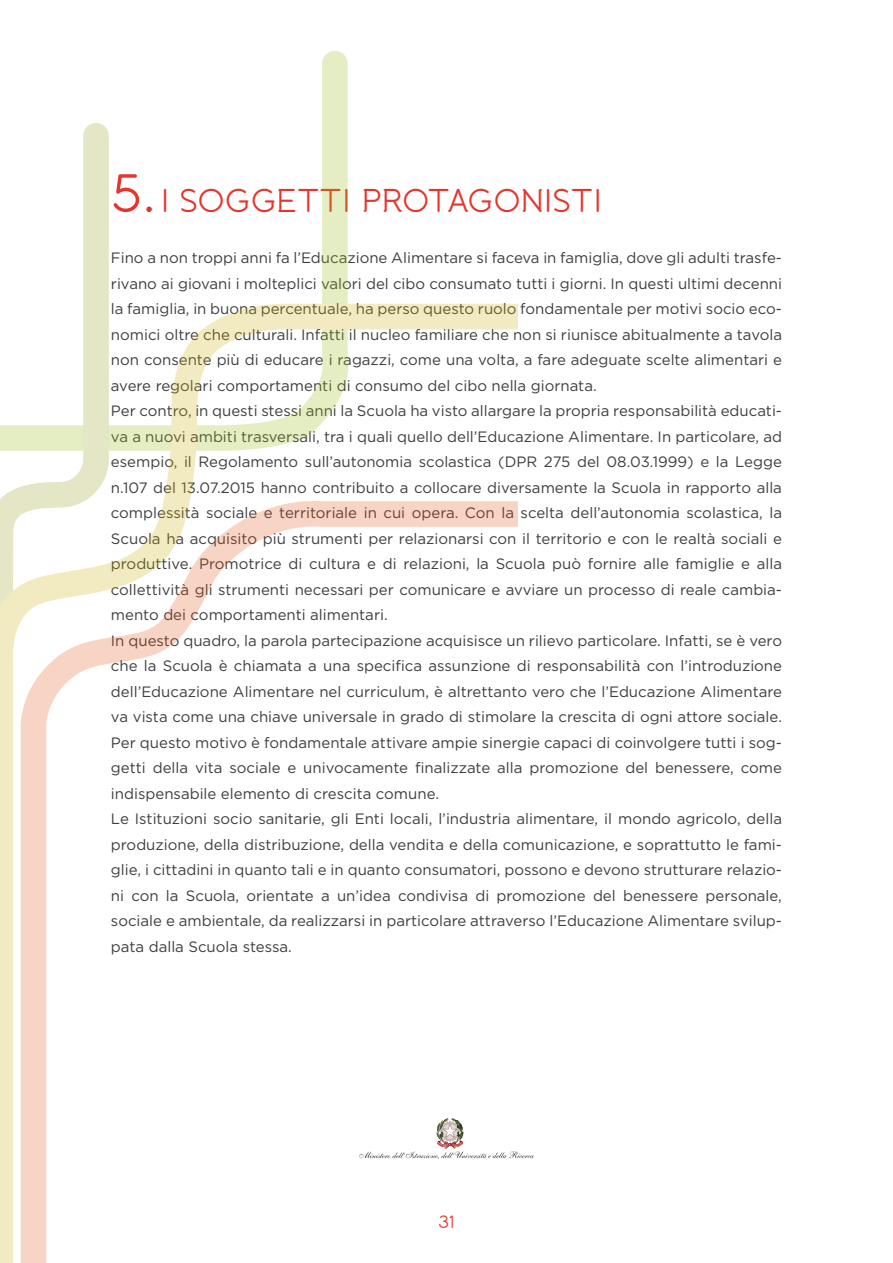
<style>
.page{position:relative;width:893px;height:1263px;background:#fff}
.page>*{position:absolute;margin:0;border:0;box-sizing:border-box;transform-origin:0 0}
.t1{font:33px "Banda";letter-spacing:-.02em;color:#e5352d}
.t2{font:18px "Banda";color:#e5352d}
.t3{font:15px/25.5px "Gotham";color:#3e3d40}
.s1{font-size:54px}
</style>
<div class="page">
<svg style="left:517px;top:1152px;width:17px;height:7px"></svg>
<svg style="left:279px;top:51px;width:71px;height:253px"></svg>
<svg style="left:83px;top:123px;width:26px;height:181px;background:#e4e6c7"></svg>
<svg style="left:0;top:304px;width:517px;height:959px"></svg>
<h1 class="t1" style="left:111px;top:180px;width:493px"><span class="s1">5.</span>I SOGGETTI PROTAGONISTI</h1>
<p class="t3" style="left:111px;top:245px;width:673px">Fino a non troppi anni fa l’Educazione Alimentare si faceva in famiglia, dove gli adulti trasfe&shy;rivano ai giovani i molteplici valori del cibo consumato tutti i giorni. In questi ultimi decenni la famiglia, in buona percentuale, ha perso questo ruolo fondamentale per motivi socio eco&shy;nomici oltre che culturali. Infatti il nucleo familiare che non si riunisce abitualmente a tavola non consente più di educare i ragazzi, come una volta, a fare adeguate scelte alimentari e avere regolari comportamenti di consumo del cibo nella giornata.<br>Per contro, in questi stessi anni la Scuola ha visto allargare la propria responsabilità educati&shy;va a nuovi ambiti trasversali, tra i quali quello dell’Educazione Alimentare. In particolare, ad esempio, il Regolamento sull’autonomia scolastica (DPR 275 del 08.03.1999) e la Legge n.107 del 13.07.2015 hanno contribuito a collocare diversamente la Scuola in rapporto alla complessità sociale e territoriale in cui opera. Con la scelta dell’autonomia scolastica, la Scuola ha acquisito più strumenti per relazionarsi con il territorio e con le realtà sociali e produttive. Promotrice di cultura e di relazioni, la Scuola può fornire alle famiglie e alla collettività gli strumenti necessari per comunicare e avviare un processo di reale cambia&shy;mento dei comportamenti alimentari.<br>In questo quadro, la parola partecipazione acquisisce un rilievo particolare. Infatti, se è vero che la Scuola è chiamata a una specifica assunzione di responsabilità con l’introduzione dell’Educazione Alimentare nel curriculum, è altrettanto vero che l’Educazione Alimentare va vista come una chiave universale in grado di stimolare la crescita di ogni attore sociale.<br>Per questo motivo è fondamentale attivare ampie sinergie capaci di coinvolgere tutti i sog&shy;getti della vita sociale e univocamente finalizzate alla promozione del benessere, come indispensabile elemento di crescita comune.<br>Le Istituzioni socio sanitarie, gli Enti locali, l’industria alimentare, il mondo agricolo, della produzione, della distribuzione, della vendita e della comunicazione, e soprattutto le fami&shy;glie, i cittadini in quanto tali e in quanto consumatori, possono e devono strutturare relazio&shy;ni con la Scuola, orientate a un’idea condivisa di promozione del benessere personale, sociale e ambientale, da realizzarsi in particolare attraverso l’Educazione Alimentare svilup&shy;pata dalla Scuola stessa.</p>
<p class="t2" style="left:438px;top:1211px;width:18px">31</p>
</div>
